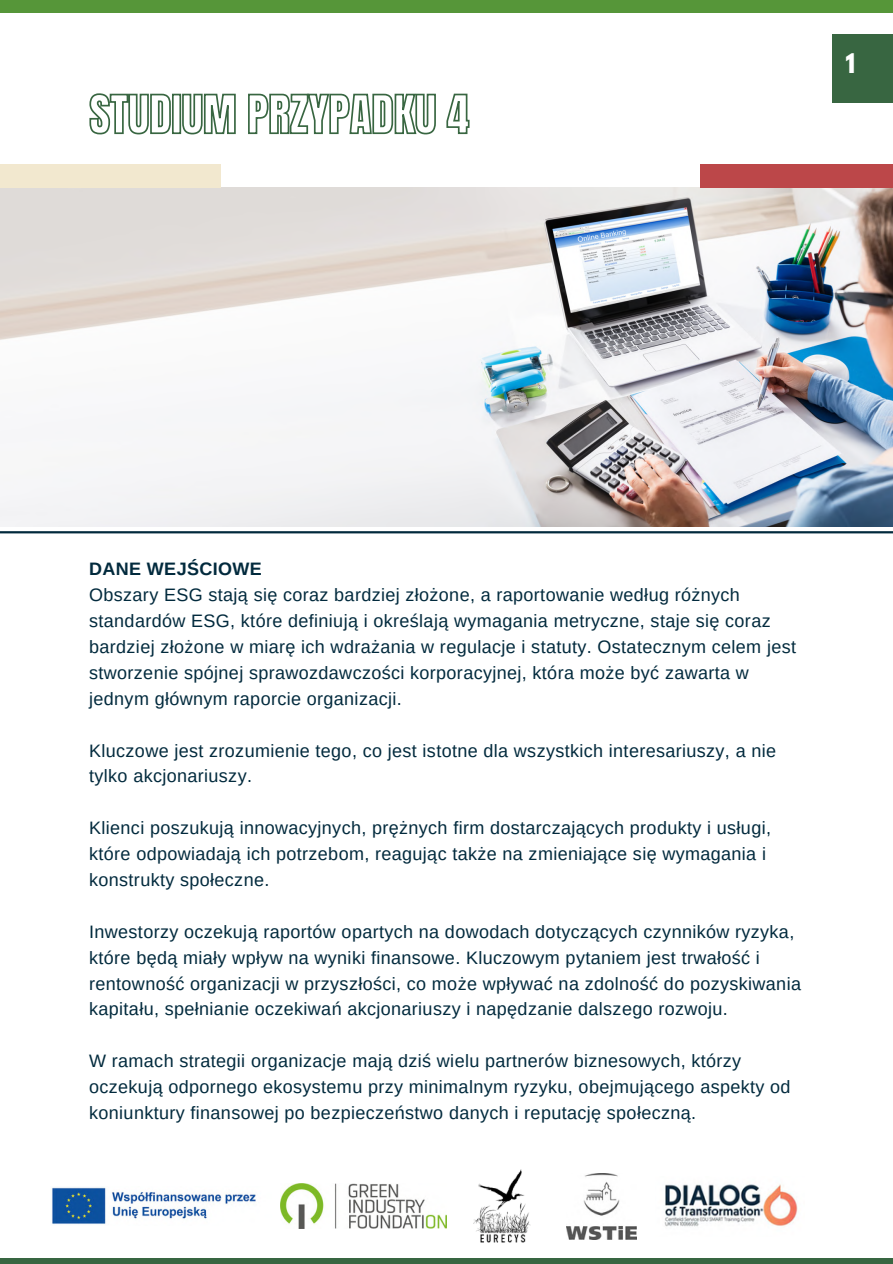
<style>
.page{position:relative;width:893px;height:1264px;background:#fff}
.page>*{position:absolute;margin:0;border:0;box-sizing:border-box;transform-origin:0 0}
.t1{font:700 24px "League Spartan";color:#fff}
.t2{font:18px/25.8px "Arimo";letter-spacing:.02em;color:#022a3d}
.t3{font:700 18px "Arimo";letter-spacing:.02em;color:#022a3d}
</style>
<div class="page">
<img style="left:0;top:188px;width:892px;height:339px">
<div style="left:0;top:165px;width:221px;height:23px;background:#f2e8cf"></div>
<div style="left:700px;top:165px;width:192px;height:23px;background:#bc4749"></div>
<div style="left:0;top:0;width:892px;height:12px;background:#569639"></div>
<div style="left:0;top:1257px;width:892px;height:6px;background:#386641"></div>
<hr style="left:0;top:531px;width:892px;height:2px;background:#022a3d">
<div style="left:831px;top:34px;width:61px;height:68px;background:#386641"></div>
<img style="left:566px;top:1173px;width:70px;height:66px">
<img style="left:474px;top:1169px;width:56px;height:73px">
<img style="left:280px;top:1183px;width:166px;height:45px">
<img style="left:664px;top:1184px;width:134px;height:43px">
<img style="left:52px;top:1187px;width:204px;height:38px">
<svg style="left:89px;top:12px;width:381px;height:522px"></svg>
<p class="t1" style="left:845px;top:52px;width:11px">1</p>
<p class="t3" style="left:89px;top:559px;width:174px">DANE WEJŚCIOWE</p>
<p class="t2" style="left:89px;top:582px;width:708px">Obszary ESG stają się coraz bardziej złożone, a raportowanie według różnych standardów ESG, które definiują i określają wymagania metryczne, staje się coraz bardziej złożone w miarę ich wdrażania w regulacje i statuty. Ostatecznym celem jest stworzenie spójnej sprawozdawczości korporacyjnej, która może być zawarta w jednym głównym raporcie organizacji.</p>
<p class="t2" style="left:89px;top:737px;width:688px">Kluczowe jest zrozumienie tego, co jest istotne dla wszystkich interesariuszy, a nie tylko akcjonariuszy.</p>
<p class="t2" style="left:89px;top:815px;width:683px">Klienci poszukują innowacyjnych, prężnych firm dostarczających produkty i usługi, które odpowiadają ich potrzebom, reagując także na zmieniające się wymagania i konstrukty społeczne.</p>
<p class="t2" style="left:89px;top:918px;width:713px">Inwestorzy oczekują raportów opartych na dowodach dotyczących czynników ryzyka, które będą miały wpływ na wyniki finansowe. Kluczowym pytaniem jest trwałość i rentowność organizacji w przyszłości, co może wpływać na zdolność do pozyskiwania kapitału, spełnianie oczekiwań akcjonariuszy i napędzanie dalszego rozwoju.</p>
<p class="t2" style="left:89px;top:1048px;width:703px">W ramach strategii organizacje mają dziś wielu partnerów biznesowych, którzy oczekują odpornego ekosystemu przy minimalnym ryzyku, obejmującego aspekty od koniunktury finansowej po bezpieczeństwo danych i reputację społeczną.</p>
</div>
